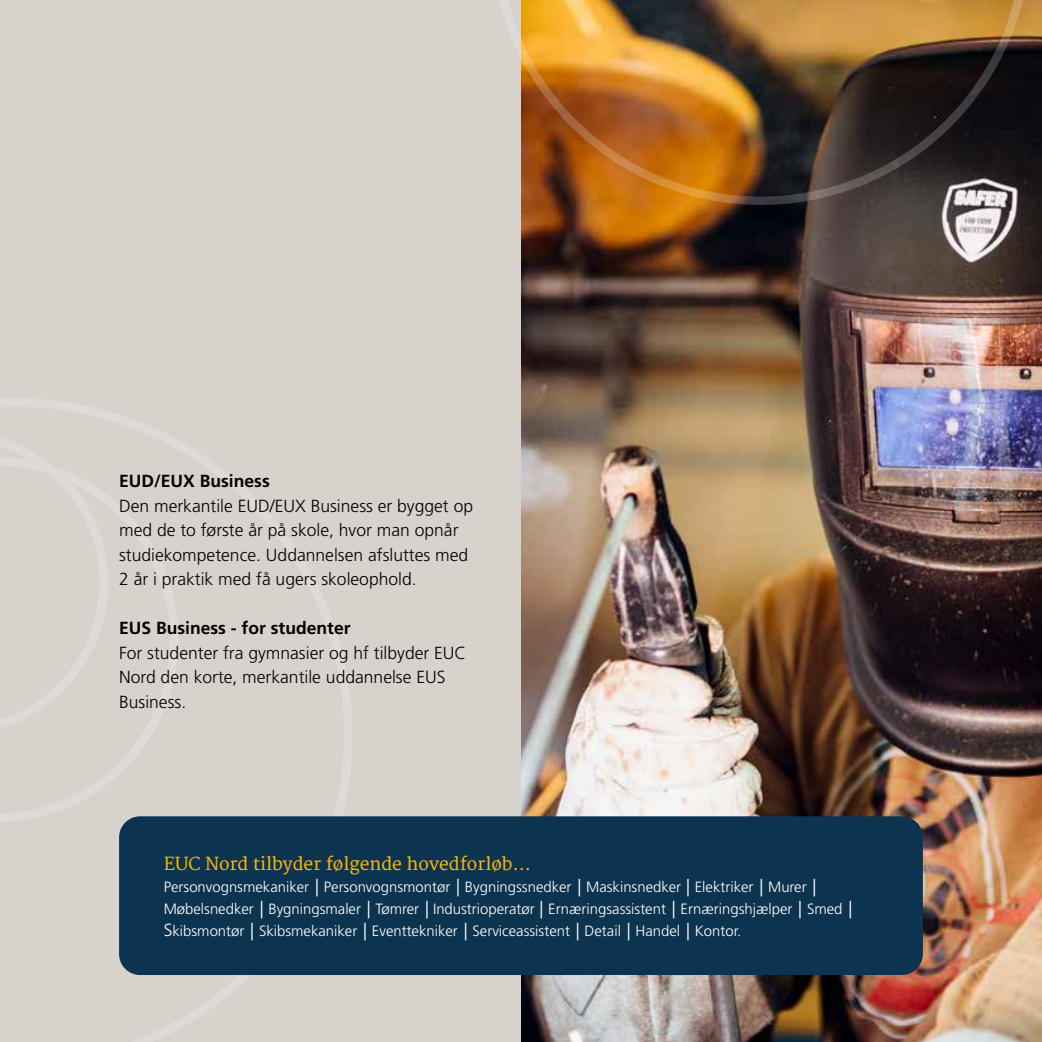
<style>
.page{position:relative;width:1042px;height:1042px;background:#fff}
.page>*{position:absolute;margin:0;border:0;box-sizing:border-box;transform-origin:0 0}
.t1{font:300 17.5px/24.5px "Frutiger LT Std";color:#000}
.t2{font:700 17.5px "Frutiger LT Std";color:#000}
.t3{font:17.5px "Merriweather";color:#fbba00}
.t4{font:300 14.88px/21.9px "Frutiger LT Std";color:#fff}
.s1{font-size:17.5px}
</style>
<div class="page">
<div style="left:0;top:0;width:521px;height:1042px;background:#d7d3cc"></div>
<img style="left:521px;top:0;width:521px;height:1042px">
<img style="left:521px;top:0;width:514px;height:210px">
<div style="left:119px;top:816px;width:804px;height:159px;background:#0c3451;border-radius:21px"></div>
<p class="t2" style="left:119px;top:471px;width:152px">EUD/EUX Business</p>
<p class="t1" style="left:119px;top:494px;width:355px">Den merkantile EUD/EUX Business er bygget op med de to første år på skole, hvor man opnår studiekompetence. Uddannelsen afsluttes med 2 år i praktik med få ugers skoleophold.</p>
<p class="t2" style="left:119px;top:618px;width:233px">EUS Business - for studenter</p>
<p class="t1" style="left:119px;top:641px;width:349px">For studenter fra gymnasier og hf tilbyder EUC<br>Nord den korte, merkantile uddannelse EUS<br>Business.</p>
<p class="t3" style="left:164px;top:853px;width:368px">EUC Nord tilbyder følgende hovedforløb...</p>
<p class="t4" style="left:164px;top:876px;width:690px">Personvognsmekaniker <span class="s1">|</span> Personvognsmontør <span class="s1">|</span> Bygningssnedker <span class="s1">|</span> Maskinsnedker <span class="s1">|</span> Elektriker <span class="s1">|</span> Murer <span class="s1">|<br></span>Møbelsnedker <span class="s1">|</span> Bygningsmaler <span class="s1">|</span> Tømrer <span class="s1">|</span> Industrioperatør <span class="s1">|</span> Ernæringsassistent <span class="s1">|</span> Ernæringshjælper <span class="s1">|</span> Smed <span class="s1">|<br>S</span>kibsmontør <span class="s1">|</span> Skibsmekaniker <span class="s1">|</span> Eventtekniker <span class="s1">|</span> Serviceassistent <span class="s1">|</span> Detail <span class="s1">|</span> Handel <span class="s1">|</span> Kontor.</p>
</div>
